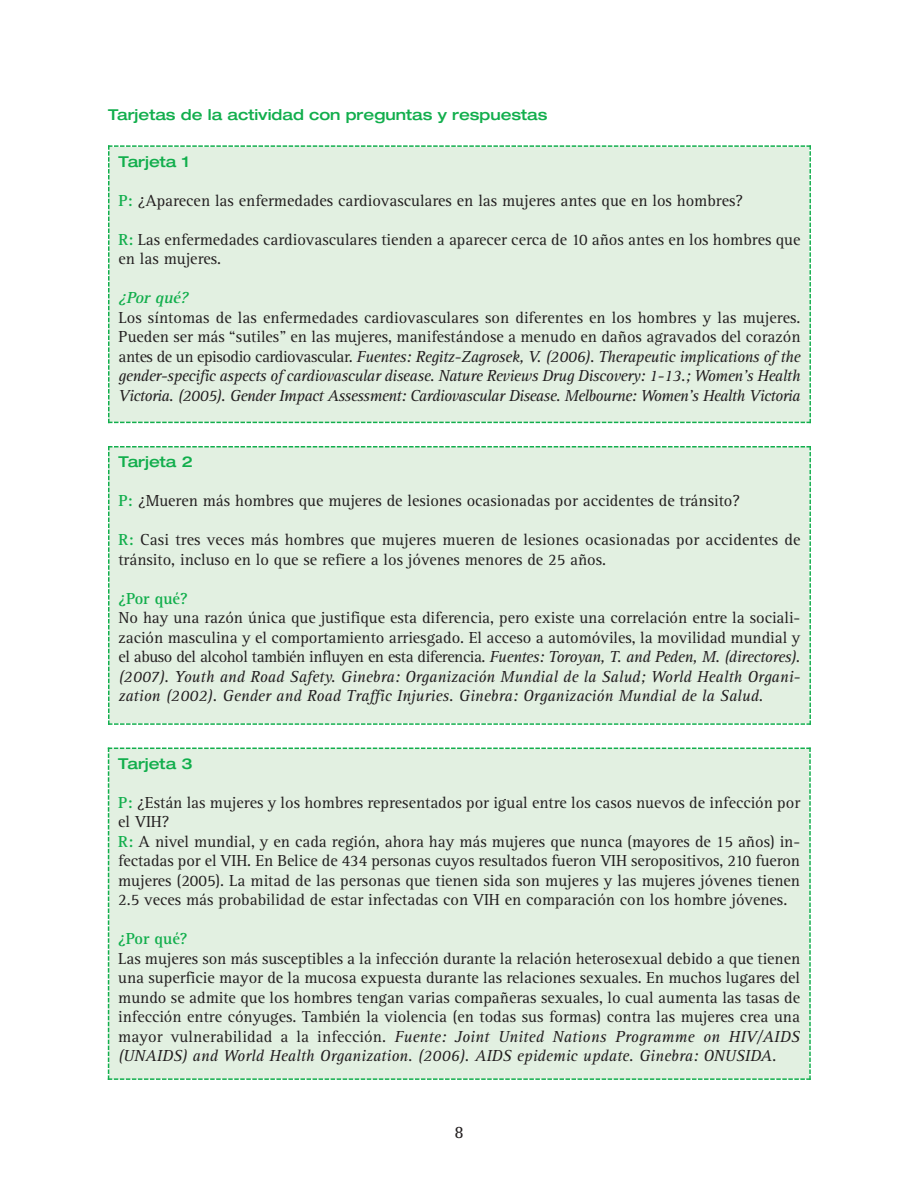
<style>
.page{position:relative;width:918px;height:1188px;background:#fff}
.page>*{position:absolute;margin:0;border:0;box-sizing:border-box;transform-origin:0 0}
.t1{font:18px "Rotis Serif";color:#231f20}
.t2{font:16.5px/19.5px "Rotis Serif";color:#231f20}
.t3{font:italic 16.5px/19.5px "Rotis Serif";letter-spacing:-.035em;color:#231f20;text-align:justify}
.t4{font:700 16.5px "Rotis Serif";color:#11ae4c}
.t5{font:italic 700 16.5px "Rotis Serif";color:#11ae4c}
.t6{font:500 expanded 15px "Helvetica Neue";color:#11ae4c}
.s1{font-weight:700;color:#11ae4c}
.s2{font-style:normal}
.s3{font-style:italic}
</style>
<div class="page">
<div style="left:108px;top:145px;width:703px;height:278px;background:#e2f0e1"></div>
<div style="left:108px;top:446px;width:703px;height:279px;background:#e2f0e1"></div>
<div style="left:108px;top:748px;width:703px;height:332px;background:#e2f0e1"></div>
<p class="t6" style="left:108px;top:110px;width:441px">Tarjetas de la actividad con preguntas y respuestas</p>
<p class="t6" style="left:118px;top:156px;width:72px">Tarjeta 1</p>
<p class="t2" style="left:118px;top:192px;width:626px"><span class="s1">P:</span> ¿Aparecen las enfermedades cardiovasculares en las mujeres antes que en los hombres?</p>
<p class="t2" style="left:118px;top:231px;width:684px"><span class="s1">R:</span> Las enfermedades cardiovasculares tienden a aparecer cerca de 10 años antes en los hombres que en las mujeres.</p>
<p class="t5" style="left:118px;top:292px;width:74px">¿Por qué?</p>
<p class="t3" style="left:118px;top:309px;width:684px"><span class="s2">Los síntomas de las enfermedades cardiovasculares son diferentes en los hombres y las mujeres.<br>Pueden ser más “sutiles” en las mujeres, manifestándose a menudo en daños agravados del corazón antes de un episodio cardiovascular.</span> Fuentes: Regitz-Zagrosek, V. (2006). Therapeutic implications of the gender-specific aspects of cardiovascular disease. Nature Reviews Drug Discovery: 1-13.; Women’s Health Victoria. (2005). Gender Impact Assessment: Cardiovascular Disease. Melbourne: Women’s Health Victoria</p>
<p class="t6" style="left:118px;top:457px;width:76px">Tarjeta 2</p>
<p class="t2" style="left:118px;top:493px;width:623px"><span class="s1">P:</span> ¿Mueren más hombres que mujeres de lesiones ocasionadas por accidentes de tránsito?</p>
<p class="t2" style="left:118px;top:532px;width:683px"><span class="s1">R:</span> Casi tres veces más hombres que mujeres mueren de lesiones ocasionadas por accidentes de tránsito, incluso en lo que se refiere a los jóvenes menores de 25 años.</p>
<p class="t4" style="left:118px;top:593px;width:71px">¿Por qué?</p>
<p class="t2" style="left:118px;top:610px;width:684px;text-align:justify">No hay una razón única que justifique esta diferencia, pero existe una correlación entre la sociali&shy;zación masculina y el comportamiento arriesgado. El acceso a automóviles, la movilidad mundial y el abuso del alcohol también influyen en esta diferencia. <span class="s3">Fuentes: Toroyan, T. and Peden, M. (directores). (2007). Youth and Road Safety. Ginebra: Organización Mundial de la Salud; World Health Organi&shy;zation (2002). Gender and Road Traffic Injuries. Ginebra: Organización Mundial de la Salud.</span></p>
<p class="t6" style="left:118px;top:758px;width:76px">Tarjeta 3</p>
<p class="t2" style="left:118px;top:794px;width:684px"><span class="s1">P:</span> ¿Están las mujeres y los hombres representados por igual entre los casos nuevos de infección por el VIH?<br><span class="s1">R:</span> A nivel mundial, y en cada región, ahora hay más mujeres que nunca (mayores de 15 años) in&shy;fectadas por el VIH. En Belice de 434 personas cuyos resultados fueron VIH seropositivos, 210 fueron mujeres (2005). La mitad de las personas que tienen sida son mujeres y las mujeres jóvenes tienen 2.5 veces más probabilidad de estar infectadas con VIH en comparación con los hombre jóvenes.</p>
<p class="t4" style="left:118px;top:933px;width:71px">¿Por qué?</p>
<p class="t2" style="left:118px;top:950px;width:684px;text-align:justify">Las mujeres son más susceptibles a la infección durante la relación heterosexual debido a que tienen una superficie mayor de la mucosa expuesta durante las relaciones sexuales. En muchos lugares del mundo se admite que los hombres tengan varias compañeras sexuales, lo cual aumenta las tasas de infección entre cónyuges. También la violencia (en todas sus formas) contra las mujeres crea una mayor vulnerabilidad a la infección. <span class="s3">Fuente: Joint United Nations Programme on HIV/AIDS (UNAIDS) and World Health Organization. (2006). AIDS epidemic update. Ginebra: ONUSIDA.</span></p>
<p class="t1" style="left:454px;top:1126px;width:11px">8</p>
</div>
